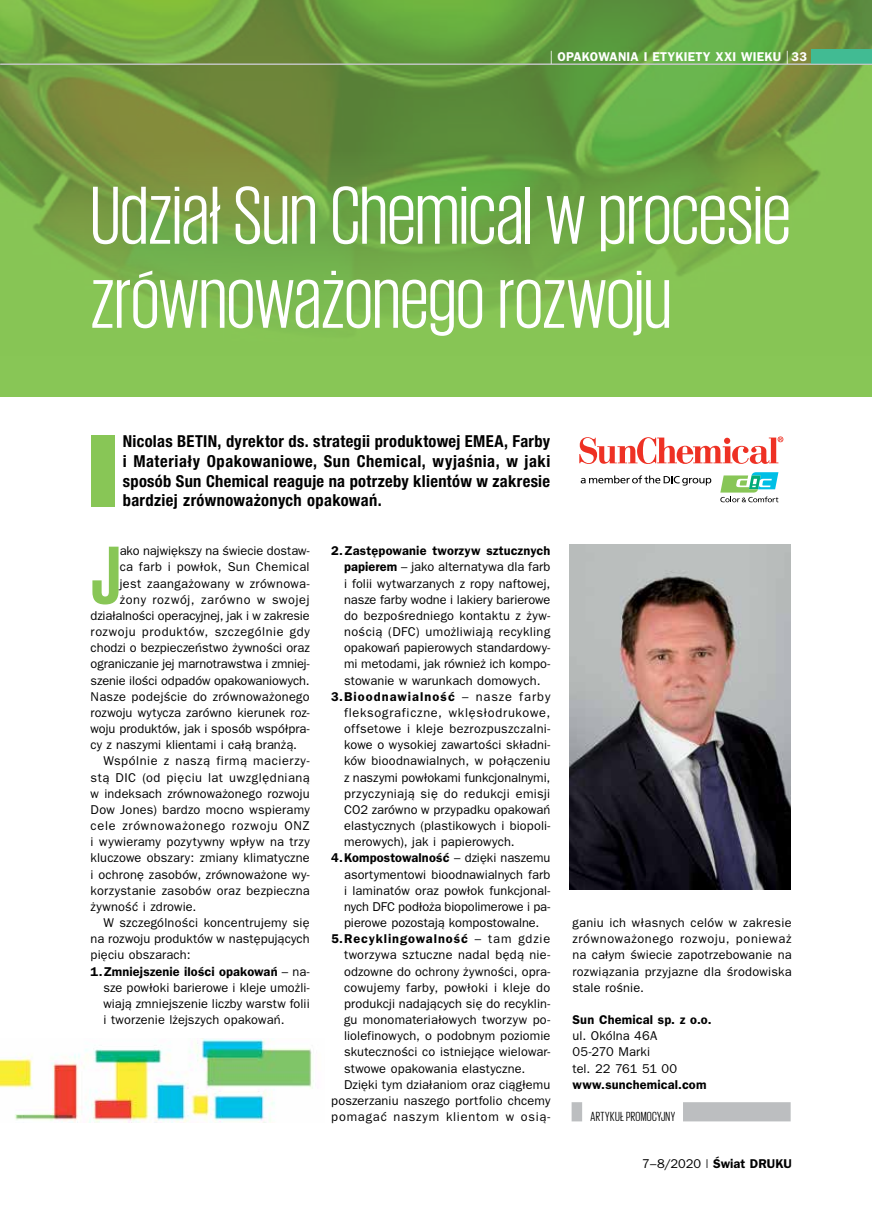
<style>
.page{position:relative;width:872px;height:1217px;background:#fff}
.page>*{position:absolute;margin:0;border:0;box-sizing:border-box;transform-origin:0 0}
.t1{font:700 84.3px "Giorgio Sans";color:#88c656}
.t2{font:84px/84px "Giorgio Sans";color:#fff}
.t3{font:700 condensed 16.5px/19.8px "Helvetica Neue LT Pro";letter-spacing:.02em;color:#000;text-align:justify}
.t4{font:13.5px "Giorgio Sans";letter-spacing:.025em;color:#000}
.t5{font:12.75px/16.2px "Frankfurt Gothic";letter-spacing:.01em;color:#000;text-align:justify}
.t6{font:700 12.75px "Frankfurt Gothic";letter-spacing:.015em;color:#000}
.t7{font:12.75px "Frankfurt Gothic";letter-spacing:.06em;color:#000}
.t8{font:12.75px "Frankfurt Gothic";letter-spacing:.035em;color:#000}
.t9{font:12.75px "Frankfurt Gothic";letter-spacing:.045em;color:#000}
.t10{font:12.75px "Frankfurt Gothic";letter-spacing:.03em;color:#000}
.t11{font:700 12.75px "Frankfurt Gothic";letter-spacing:.015em;color:#fff}
.t12{font:12.75px "Frankfurt Gothic";letter-spacing:.04em;color:#000}
.t13{font:700 12.75px "Frankfurt Gothic";letter-spacing:.085em;color:#000}
.t14{font:700 12.75px "Frankfurt Gothic";letter-spacing:.07em;color:#000}
.t15{font:12.75px "Frankfurt Gothic";letter-spacing:.055em;color:#000}
.s1{font-weight:400;font-size:19.2px}
.s2{font-weight:400}
.s3{font-weight:700}
</style>
<div class="page">
<svg style="left:0;top:0;width:872px;height:396px;background:#76ab48"></svg>
<hr style="left:0;top:64px;width:872px;height:1px;background:#c7c8ca">
<div style="left:811px;top:49px;width:61px;height:15px;background:#41bb93"></div>
<img style="left:0;top:1038px;width:314px;height:84px">
<div style="left:91px;top:435px;width:23px;height:71px;background:#88c656"></div>
<svg style="left:579px;top:436px;width:204px;height:28px"></svg>
<div style="left:724px;top:437px;width:6px;height:7px;background:#ee3124;border-radius:50%"></div>
<svg style="left:580px;top:475px;width:131px;height:10px"></svg>
<svg style="left:720px;top:472px;width:58px;height:30px"></svg>
<img style="left:570px;top:544px;width:220px;height:345px">
<svg style="left:571px;top:1102px;width:219px;height:19px"></svg>
<p class="t11" style="left:549px;top:49px;width:259px"><span class="s1">|</span> OPAKOWANIA I ETYKIETY XXI WIEKU <span class="s1">|</span> 33</p>
<h2 class="t2" style="left:91px;top:171px;width:701px">Udział Sun Chemical w procesie zrównoważonego rozwoju</h2>
<p class="t3" style="left:123px;top:431px;width:429px">Nicolas BETIN, dyrektor ds. strategii produktowej EMEA, Farby i Materiały Opakowaniowe, Sun Chemical, wyjaśnia, w jaki sposób Sun Chemical reaguje na potrzeby klientów w zakresie bardziej zrównoważonych opakowań.</p>
<h1 class="t1" style="left:91px;top:532px;width:31px">J</h1>
<p class="t5" style="left:120px;top:542px;width:191px">ako największy na świecie dostaw-</p>
<p class="t10" style="left:120px;top:560px;width:191px">ca farb i powłok, Sun Chemical</p>
<p class="t5" style="left:120px;top:575px;width:191px">jest zaangażowany w zrównowa-</p>
<p class="t15" style="left:120px;top:592px;width:191px">żony rozwój, zarówno w swojej</p>
<p class="t5" style="left:91px;top:607px;width:221px">działalności operacyjnej, jak i w zakresie</p>
<p class="t9" style="left:91px;top:624px;width:220px">rozwoju produktów, szczególnie gdy</p>
<p class="t5" style="left:91px;top:639px;width:220px">chodzi o bezpieczeństwo żywności oraz</p>
<p class="t5" style="left:91px;top:655px;width:220px">ograniczanie jej marnotrawstwa i zmniej-</p>
<p class="t5" style="left:91px;top:672px;width:221px">szenie ilości odpadów opakowaniowych.</p>
<p class="t5" style="left:91px;top:688px;width:221px">Nasze podejście do zrównoważonego</p>
<p class="t5" style="left:91px;top:704px;width:221px">rozwoju wytycza zarówno kierunek roz-</p>
<p class="t5" style="left:91px;top:720px;width:220px">woju produktów, jak i sposób współpra-</p>
<p class="t5" style="left:91px;top:736px;width:208px">cy z naszymi klientami i całą branżą.</p>
<p class="t12" style="left:103px;top:753px;width:208px">Wspólnie z naszą firmą macierzy-</p>
<p class="t9" style="left:91px;top:770px;width:220px">stą DIC (od pięciu lat uwzględnianą</p>
<p class="t5" style="left:91px;top:785px;width:221px">w indeksach zrównoważonego rozwoju</p>
<p class="t5" style="left:91px;top:801px;width:220px">Dow Jones) bardzo mocno wspieramy</p>
<p class="t7" style="left:91px;top:818px;width:221px">cele zrównoważonego rozwoju ONZ</p>
<p class="t5" style="left:91px;top:833px;width:221px">i wywieramy pozytywny wpływ na trzy</p>
<p class="t5" style="left:91px;top:849px;width:220px">kluczowe obszary: zmiany klimatyczne</p>
<p class="t5" style="left:91px;top:865px;width:220px">i ochronę zasobów, zrównoważone wy-</p>
<p class="t5" style="left:91px;top:882px;width:221px">korzystanie zasobów oraz bezpieczna</p>
<p class="t5" style="left:91px;top:898px;width:107px">żywność i zdrowie.</p>
<p class="t5" style="left:103px;top:914px;width:208px">W szczególności koncentrujemy się</p>
<p class="t5" style="left:91px;top:930px;width:221px">na rozwoju produktów w następujących</p>
<p class="t5" style="left:91px;top:946px;width:101px">pięciu obszarach:</p>
<p class="t6" style="left:91px;top:963px;width:220px">1.Zmniejszenie ilości opakowań <span class="s2">– na-</span></p>
<p class="t5" style="left:103px;top:979px;width:208px">sze powłoki barierowe i kleje umożli-</p>
<p class="t5" style="left:103px;top:995px;width:208px">wiają zmniejszenie liczby warstw folii</p>
<p class="t5" style="left:103px;top:1011px;width:183px">i tworzenie lżejszych opakowań.</p>
<p class="t6" style="left:331px;top:543px;width:221px">2.Zastępowanie tworzyw sztucznych</p>
<p class="t5" style="left:344px;top:558px;width:208px"><span class="s3">papierem</span> – jako alternatywa dla farb</p>
<p class="t5" style="left:344px;top:575px;width:208px">i folii wytwarzanych z ropy naftowej,</p>
<p class="t5" style="left:344px;top:591px;width:208px">nasze farby wodne i lakiery barierowe</p>
<p class="t5" style="left:344px;top:607px;width:208px">do bezpośredniego kontaktu z żyw-</p>
<p class="t8" style="left:344px;top:624px;width:208px">nością (DFC) umożliwiają recykling</p>
<p class="t5" style="left:344px;top:639px;width:208px">opakowań papierowych standardowy-</p>
<p class="t5" style="left:344px;top:655px;width:208px">mi metodami, jak również ich kompo-</p>
<p class="t5" style="left:344px;top:671px;width:198px">stowanie w warunkach domowych.</p>
<p class="t13" style="left:331px;top:689px;width:221px">3.Bioodnawialność <span class="s2">– nasze farby</span></p>
<p class="t7" style="left:344px;top:705px;width:208px">fleksograficzne, wklęsłodrukowe,</p>
<p class="t5" style="left:344px;top:720px;width:208px">offsetowe i kleje bezrozpuszczalni-</p>
<p class="t5" style="left:344px;top:736px;width:208px">kowe o wysokiej zawartości składni-</p>
<p class="t5" style="left:344px;top:752px;width:208px">ków bioodnawialnych, w połączeniu</p>
<p class="t5" style="left:344px;top:768px;width:208px">z naszymi powłokami funkcjonalnymi,</p>
<p class="t8" style="left:344px;top:786px;width:208px">przyczyniają się do redukcji emisji</p>
<p class="t5" style="left:344px;top:801px;width:208px">CO2 zarówno w przypadku opakowań</p>
<p class="t5" style="left:344px;top:817px;width:208px">elastycznych (plastikowych i biopoli-</p>
<p class="t5" style="left:344px;top:833px;width:172px">merowych), jak i papierowych.</p>
<p class="t6" style="left:331px;top:850px;width:221px">4.Kompostowalność <span class="s2">– dzięki naszemu</span></p>
<p class="t5" style="left:344px;top:865px;width:208px">asortymentowi bioodnawialnych farb</p>
<p class="t5" style="left:344px;top:881px;width:208px">i laminatów oraz powłok funkcjonal-</p>
<p class="t5" style="left:344px;top:898px;width:208px">nych DFC podłoża biopolimerowe i pa-</p>
<p class="t5" style="left:344px;top:914px;width:197px">pierowe pozostają kompostowalne.</p>
<p class="t14" style="left:331px;top:931px;width:221px">5.Recyklingowalność <span class="s2">– tam gdzie</span></p>
<p class="t5" style="left:344px;top:946px;width:208px">tworzywa sztuczne nadal będą nie-</p>
<p class="t5" style="left:344px;top:962px;width:208px">odzowne do ochrony żywności, opra-</p>
<p class="t10" style="left:344px;top:979px;width:208px">cowujemy farby, powłoki i kleje do</p>
<p class="t5" style="left:344px;top:995px;width:208px">produkcji nadających się do recyklin-</p>
<p class="t5" style="left:344px;top:1011px;width:208px">gu monomateriałowych tworzyw po-</p>
<p class="t5" style="left:344px;top:1027px;width:208px">liolefinowych, o podobnym poziomie</p>
<p class="t5" style="left:344px;top:1043px;width:208px">skuteczności co istniejące wielowar-</p>
<p class="t5" style="left:344px;top:1059px;width:183px">stwowe opakowania elastyczne.</p>
<p class="t5" style="left:344px;top:1075px;width:208px">Dzięki tym działaniom oraz ciągłemu</p>
<p class="t5" style="left:331px;top:1092px;width:221px">poszerzaniu naszego portfolio chcemy</p>
<p class="t7" style="left:331px;top:1109px;width:220px">pomagać naszym klientom w osią-</p>
<p class="t5" style="left:572px;top:914px;width:221px">ganiu ich własnych celów w zakresie zrównoważonego rozwoju, ponieważ na całym świecie zapotrzebowanie na rozwiązania przyjazne dla środowiska stale rośnie.</p>
<p class="t6" style="left:572px;top:1012px;width:140px">Sun Chemical sp. z o.o.</p>
<p class="t5" style="left:572px;top:1027px;width:106px;text-align:left">ul. Okólna 46A<br>05-270 Marki<br>tel. 22 761 51 00</p>
<p class="t6" style="left:572px;top:1076px;width:135px">www.sunchemical.com</p>
<p class="t4" style="left:590px;top:1109px;width:86px">ARTYKUŁ PROMOCYJNY</p>
<p class="t6" style="left:642px;top:1156px;width:151px"><span class="s2">7–8/2020 |</span> Świat DRUKU</p>
</div>
